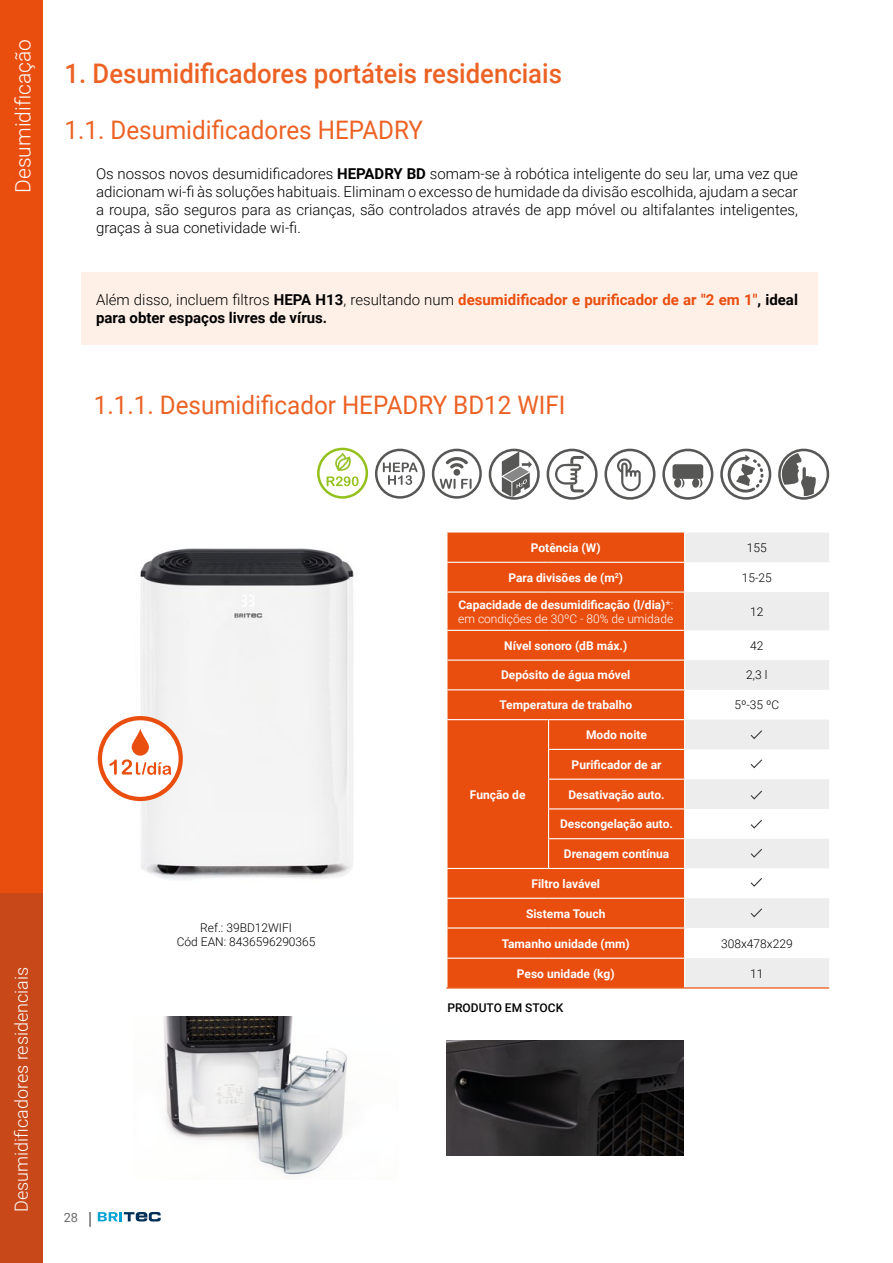
<style>
.page{position:relative;width:893px;height:1263px;background:#fff}
.page>*{position:absolute;margin:0;border:0;box-sizing:border-box;transform-origin:0 0}
.t1{font:500 27px "Roboto";color:#ec6225;scale:.95 1}
.t2{font:25.5px "Roboto";color:#ec6225;scale:.95 1}
.t3{font:300 21px "Roboto";color:#fff}
.t4{font:300 18px "Roboto";color:#fff}
.t5{font:300 15px/18px "Roboto";color:#000;text-align:justify}
.t6{font:700 15px/18px "Roboto";color:#000}
.t7{font:12.75px "Roboto";color:#706f6f}
.t8{font:700 12px/14.4px "Roboto";color:#fff}
.t9{font:300 12px/14.4px "Roboto";color:#000;text-align:center}
.t10{font:500 12px "Roboto";color:#000}
.s1{font-weight:700}
.s2{font-weight:300}
.s3{color:#e94e0f}
</style>
<div class="page">
<div style="left:0;top:0;width:43px;height:893px;background:#e94e0f"></div>
<div style="left:0;top:893px;width:43px;height:370px;background:#c84819"></div>
<svg style="left:89px;top:1212px;width:2px;height:15px"></svg>
<svg style="left:98px;top:1212px;width:63px;height:9px"></svg>
<div style="left:81px;top:273px;width:736px;height:72px;background:#fef0e7"></div>
<div style="left:447px;top:532px;width:237px;height:455px;background:#e94e0f"></div>
<svg style="left:685px;top:533px;width:144px;height:454px;fill:#eee"></svg>
<svg style="left:548px;top:720px;width:1px;height:148px"></svg>
<hr style="left:446px;top:562px;width:103px;height:1px;background:#fff">
<hr style="left:549px;top:562px;width:136px;height:1px;background:#fff">
<hr style="left:446px;top:591px;width:103px;height:2px;background:#fff">
<hr style="left:549px;top:591px;width:136px;height:2px;background:#fff">
<hr style="left:446px;top:689px;width:103px;height:1px;background:#fff">
<hr style="left:549px;top:689px;width:136px;height:1px;background:#fff">
<hr style="left:446px;top:719px;width:103px;height:1px;background:#fff">
<hr style="left:549px;top:719px;width:136px;height:1px;background:#fff">
<hr style="left:548px;top:749px;width:137px;height:1px;background:#fff">
<hr style="left:548px;top:779px;width:137px;height:1px;background:#fff">
<hr style="left:548px;top:808px;width:137px;height:1px;background:#fff">
<hr style="left:548px;top:838px;width:137px;height:1px;background:#fff">
<hr style="left:446px;top:868px;width:103px;height:1px;background:#fff">
<hr style="left:549px;top:868px;width:136px;height:1px;background:#fff">
<hr style="left:446px;top:898px;width:103px;height:1px;background:#fff">
<hr style="left:549px;top:898px;width:136px;height:1px;background:#fff">
<hr style="left:446px;top:927px;width:103px;height:1px;background:#fff">
<hr style="left:549px;top:927px;width:136px;height:1px;background:#fff">
<hr style="left:446px;top:958px;width:103px;height:1px;background:#fff">
<hr style="left:549px;top:958px;width:136px;height:1px;background:#fff">
<hr style="left:446px;top:659px;width:103px;height:2px;background:#fff">
<hr style="left:549px;top:659px;width:136px;height:2px;background:#fff">
<hr style="left:446px;top:630px;width:103px;height:1px;background:#fff">
<hr style="left:549px;top:630px;width:136px;height:1px;background:#fff">
<hr style="left:446px;top:987px;width:103px;height:2px;background:#ec6225">
<hr style="left:549px;top:987px;width:136px;height:2px;background:#ec6225">
<hr style="left:685px;top:987px;width:144px;height:2px;background:#ec6225">
<svg style="left:749px;top:729px;width:14px;height:11px"></svg>
<svg style="left:749px;top:818px;width:14px;height:11px"></svg>
<svg style="left:749px;top:758px;width:14px;height:11px"></svg>
<svg style="left:749px;top:847px;width:14px;height:11px"></svg>
<svg style="left:749px;top:789px;width:14px;height:11px"></svg>
<svg style="left:749px;top:877px;width:14px;height:11px"></svg>
<svg style="left:749px;top:907px;width:14px;height:11px"></svg>
<img style="left:138px;top:548px;width:216px;height:332px">
<img style="left:446px;top:1041px;width:237px;height:114px">
<img style="left:163px;top:1016px;width:184px;height:161px">
<svg style="left:604px;top:449px;width:51px;height:51px"></svg>
<svg style="left:662px;top:449px;width:51px;height:51px"></svg>
<div style="left:672px;top:464px;width:31px;height:15px;background:#575756;border-radius:3px"></div>
<svg style="left:375px;top:449px;width:50px;height:50px"></svg>
<svg style="left:432px;top:449px;width:50px;height:50px"></svg>
<svg style="left:317px;top:448px;width:51px;height:51px"></svg>
<svg style="left:489px;top:449px;width:51px;height:51px"></svg>
<svg style="left:547px;top:449px;width:51px;height:51px"></svg>
<svg style="left:720px;top:449px;width:51px;height:51px"></svg>
<svg style="left:778px;top:449px;width:51px;height:51px"></svg>
<svg style="left:98px;top:716px;width:85px;height:85px"></svg>
<svg style="left:132px;top:729px;width:17px;height:27px"></svg>
<h3 class="t3" style="left:8px;top:193px;width:155px;rotate:-90deg">Desumidificação</h3>
<h1 class="t1" style="left:64px;top:54px;width:525px">1. Desumidificadores portáteis residenciais</h1>
<h2 class="t2" style="left:64px;top:112px;width:379px">1.1. Desumidificadores HEPADRY</h2>
<p class="t5" style="left:96px;top:164px;width:703px">Os nossos novos desumidificadores <span class="s1">HEPADRY BD</span> somam-se à robótica inteligente do seu lar, uma vez que adicionam wi-fi às soluções habituais. Eliminam o excesso de humidade da divisão escolhida, ajudam a secar a roupa, são seguros para as crianças, são controlados através de app móvel ou altifalantes inteligentes, graças à sua conetividade wi-fi.</p>
<p class="t6" style="left:96px;top:290px;width:703px"><span class="s2">Além disso, incluem filtros</span> HEPA H13<span class="s2">, resultando num</span> <span class="s3">desumidificador e purificador de ar "2 em 1"</span>, ideal para obter espaços livres de vírus.</p>
<h2 class="t2" style="left:94px;top:387px;width:498px">1.1.1. Desumidificador HEPADRY BD12 WIFI</h2>
<p class="t4" style="left:9px;top:1212px;width:247px;rotate:-90deg">Desumidificadores residenciais</p>
<p class="t7" style="left:64px;top:1208px;width:16px">28</p>
<p class="t9" style="left:177px;top:920px;width:140px">Ref.: 39BD12WIFI<br>Cód EAN: 8436596290365</p>
<p class="t8" style="left:531px;top:540px;width:71px">Potência (W)</p>
<p class="t9" style="left:747px;top:540px;width:21px">155</p>
<p class="t8" style="left:508px;top:570px;width:116px">Para divisões de (m<sup>2</sup>)</p>
<p class="t9" style="left:742px;top:570px;width:32px">15-25</p>
<p class="t8" style="left:458px;top:597px;width:216px">Capacidade de desumidificação (l/dia)<span class="s2">*: em condições de 30ºC - 80% de umidade</span></p>
<p class="t9" style="left:750px;top:604px;width:15px">12</p>
<p class="t8" style="left:504px;top:638px;width:125px">Nível sonoro (dB máx.)</p>
<p class="t9" style="left:750px;top:638px;width:15px">42</p>
<p class="t8" style="left:501px;top:667px;width:131px">Depósito de água móvel</p>
<p class="t9" style="left:746px;top:667px;width:23px">2,3 l</p>
<p class="t8" style="left:499px;top:697px;width:134px">Temperatura de trabalho</p>
<p class="t9" style="left:734px;top:697px;width:46px">5º-35 ºC</p>
<p class="t8" style="left:586px;top:727px;width:63px">Modo noite</p>
<p class="t8" style="left:572px;top:757px;width:91px">Purificador de ar</p>
<p class="t8" style="left:568px;top:787px;width:98px">Desativação auto.</p>
<p class="t8" style="left:560px;top:816px;width:114px">Descongelação auto.</p>
<p class="t8" style="left:564px;top:846px;width:107px">Drenagem contínua</p>
<p class="t8" style="left:532px;top:876px;width:70px">Filtro lavável</p>
<p class="t8" style="left:526px;top:906px;width:81px">Sistema Touch</p>
<p class="t8" style="left:502px;top:936px;width:130px">Tamanho unidade (mm)</p>
<p class="t9" style="left:721px;top:936px;width:73px">308x478x229</p>
<p class="t8" style="left:517px;top:965px;width:99px">Peso unidade (kg)</p>
<p class="t9" style="left:750px;top:966px;width:15px">11</p>
<p class="t8" style="left:470px;top:787px;width:57px">Função de</p>
<p class="t10" style="left:447px;top:999px;width:117px">PRODUTO EM STOCK</p>
</div>
